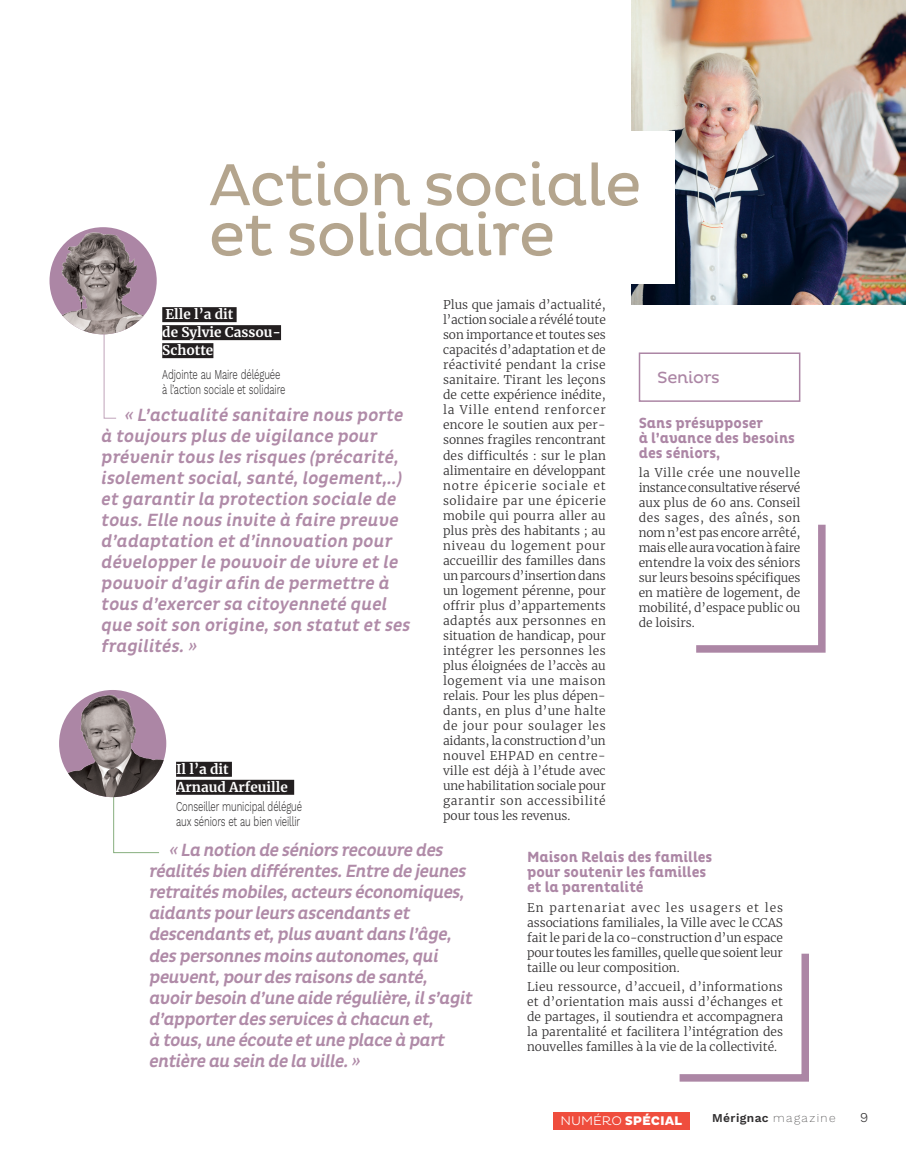
<style>
.page{position:relative;width:906px;height:1160px;background:#fff}
.page>*{position:absolute;margin:0;border:0;box-sizing:border-box;transform-origin:0 0}
.t1{font:60.15px/50.1px "Pluto";letter-spacing:-.02em;color:#b4a58e}
.t2{font:italic 500 18px/21px "Pluto Cond";color:#b08ba8}
.t3{font:16.5px "Pluto";letter-spacing:-.02em;color:#ac86a5}
.t4{font:700 15px/15px "Pluto Cond";color:#ac86a5}
.t5{font:300 13.5px/15px "Work Sans";letter-spacing:-.01em;color:#312f30;scale:.7 1}
.t6{font:700 13.5px/18px "Merriweather";color:#fff}
.t7{font:300 13.5px "Work Sans";letter-spacing:-.01em;color:#312f30}
.t8{font:800 12.75px "Pluto";letter-spacing:-.005em;color:#fff}
.t9{font:300 12px/15px "Merriweather";color:#312f30;text-align:justify}
.t10{font:600 12px "Work Sans";letter-spacing:.03em;color:#312f30}
.s1{font-weight:300}
.s2{font-weight:100}
</style>
<div class="page">
<img style="left:631px;top:0;width:274px;height:305px">
<div style="left:180px;top:132px;width:495px;height:152px;background:#fff"></div>
<div style="left:638px;top:352px;width:162px;height:50px;border:2px solid #ac86a5"></div>
<svg style="left:679px;top:953px;width:130px;height:129px"></svg>
<svg style="left:696px;top:524px;width:130px;height:129px"></svg>
<div style="left:162px;top:307px;width:74px;height:15px;background:#231f20"></div>
<div style="left:162px;top:325px;width:119px;height:15px;background:#231f20"></div>
<div style="left:162px;top:343px;width:51px;height:15px;background:#231f20"></div>
<svg style="left:103px;top:332px;width:14px;height:87px"></svg>
<img style="left:49px;top:227px;width:108px;height:107px;border-radius:54px">
<div style="left:553px;top:1112px;width:136px;height:17px;background:#ef4d3d"></div>
<div style="left:176px;top:762px;width:56px;height:15px;background:#231f20"></div>
<div style="left:176px;top:780px;width:118px;height:15px;background:#231f20"></div>
<svg style="left:113px;top:774px;width:46px;height:79px"></svg>
<img style="left:59px;top:690px;width:107px;height:107px;border-radius:54px">
<svg style="left:898px;top:0;width:8px;height:7px"></svg>
<h1 class="t1" style="left:209px;top:161px;width:434px">Action sociale et solidaire</h1>
<p class="t6" style="left:162px;top:305px;width:120px">Elle l’a dit<br>de Sylvie Cassou-<br>Schotte</p>
<p class="t5" style="left:162px;top:367px;width:177px">Adjointe au Maire déléguée à l’action sociale et solidaire</p>
<p class="t2" style="left:101px;top:405px;width:314px;text-indent:23px">« L’actualité sanitaire nous porte à toujours plus de vigilance pour prévenir tous les risques (précarité, isolement social,santé,logement,..) et garantir la protection sociale de tous.Elle nous invite à faire preuve d’adaptation et d’innovation pour développer le pouvoir de vivre et le pouvoir d’agir afin de permettre à tous d’exercer sa citoyenneté quel que soit son origine,son statut et ses fragilités.»</p>
<p class="t6" style="left:176px;top:759px;width:113px">Il l’a dit<br>Arnaud Arfeuille</p>
<p class="t5" style="left:176px;top:799px;width:181px">Conseiller municipal délégué aux séniors et au bien vieillir</p>
<p class="t9" style="left:443px;top:297px;width:164px">Plus que jamais d’actualité, l’action sociale a révélé toute son importance et toutes ses capacités d’adaptation et de réactivité pendant la crise sanitaire. Tirant les leçons de cette expérience inédite, la Ville entend renforcer encore le soutien aux per&shy;sonnes fragiles rencontrant des difficultés : sur le plan alimentaire en développant notre épicerie sociale et solidaire par une épicerie mobile qui pourra aller au plus près des habitants ; au niveau du logement pour accueillir des familles dans un parcours d’insertion dans un logement pérenne, pour offrir plus d’appartements adaptés aux personnes en situation de handicap, pour intégrer les personnes les plus éloignées de l’accès au logement via une maison relais. Pour les plus dépen&shy;dants, en plus d’une halte de jour pour soulager les aidants, la construction d’un nouvel EHPAD en centre&shy;ville est déjà à l’étude avec une habilitation sociale pour garantir son accessibilité pour tous les revenus.</p>
<h3 class="t3" style="left:657px;top:368px;width:64px">Seniors</h3>
<p class="t4" style="left:638px;top:415px;width:158px">Sans présupposer<br>à l’avance des besoins des séniors,</p>
<p class="t9" style="left:638px;top:465px;width:163px">la Ville crée une nouvelle instance consultative réservé aux plus de 60 ans. Conseil des sages, des aînés, son nom n’est pas encore arrêté, mais elle aura vocation à faire entendre la voix des séniors sur leurs besoins spécifiques en matière de logement, de mobilité, d’espace public ou de loisirs.</p>
<p class="t2" style="left:148px;top:840px;width:328px;text-indent:20px">« La notion de séniorsrecouvre des réalitésbien différentes.Entre de jeunes retraitésmobiles,acteurséconomiques, aidantspourleursascendantset descendantset,plusavantdansl’âge, despersonnesmoinsautonomes,qui peuvent,pourdesraisonsde santé, avoirbesoin d’une aide régulière,ils’agit d’apporterdesservicesà chacun et,<br>à tous,une écoute etune place à part entière au sein de la ville.»</p>
<p class="t4" style="left:527px;top:850px;width:187px">Maison Relais des familles pour soutenir les familles et la parentalité</p>
<p class="t9" style="left:527px;top:899px;width:257px">En partenariat avec les usagers et les associations familiales, la Ville avec le CCAS fait le pari de la co-construction d’un espace pour toutes les familles, quelle que soient leur taille ou leur composition.</p>
<p class="t9" style="left:527px;top:979px;width:257px">Lieu ressource, d’accueil, d’informations et d’orientation mais aussi d’échanges et de partages, il soutiendra et accompagnera la parentalité et facilitera l’intégration des nouvelles familles à la vie de la collectivité.</p>
<p class="t8" style="left:560px;top:1114px;width:123px"><span class="s1">NUMÉRO</span> SPÉCIAL</p>
<p class="t10" style="left:712px;top:1111px;width:125px">Mérignac <span class="s2">magazine</span></p>
<p class="t7" style="left:860px;top:1109px;width:10px">9</p>
</div>
